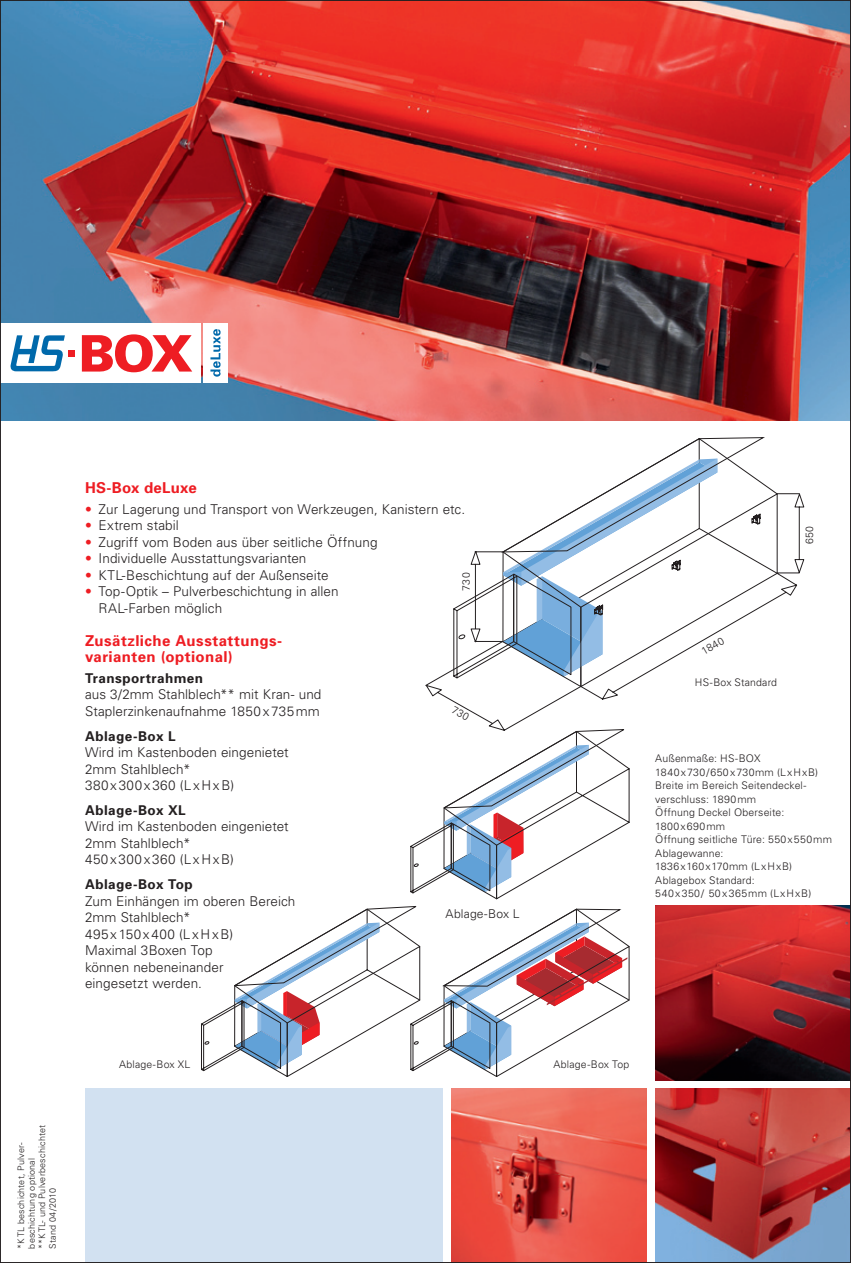
<style>
.page{position:relative;width:851px;height:1263px;background:#fff}
.page>*{position:absolute;margin:0;border:0;box-sizing:border-box;transform-origin:0 0}
.copy_9{font:700 15px/16.5px "Univers";letter-spacing:.03em;color:#ee1d23}
.head_12{font:700 15px "Univers";letter-spacing:.01em;color:#ee1d23}
.copy_9-2{font:300 13.5px/16.5px "Univers";letter-spacing:.005em;color:#231f20}
.copy_light_weiß{font:300 12.15px "Univers";letter-spacing:.015em;color:#231f20}
.copy_9pt_deutsch_07{font:300 10.5px/13.5px "Univers";letter-spacing:.015em;color:#231f20}
.copy_light_weiß-2{font:300 10.5px "Univers";letter-spacing:.02em;color:#231f20}
.copy_9pt_deutsch_07-2{font:300 9px "Univers";letter-spacing:.02em;color:#231f20}
.s1{color:#ee1d23}
.s2{font-weight:700}
</style>
<div class="page">
<img style="left:2px;top:2px;width:846px;height:419px">
<img style="left:451px;top:1089px;width:195px;height:172px">
<img style="left:655px;top:906px;width:193px;height:174px">
<img style="left:655px;top:1089px;width:193px;height:172px">
<div style="left:85px;top:1089px;width:357px;height:174px;background:#d2e1f1"></div>
<div style="left:0;top:323px;width:200px;height:60px;background:#fff"></div>
<svg style="left:10px;top:335px;width:65px;height:36px"></svg>
<svg style="left:82px;top:334px;width:110px;height:38px"></svg>
<div style="left:203px;top:323px;width:25px;height:60px;background:#fff"></div>
<svg style="left:210px;top:329px;width:10px;height:48px"></svg>
<svg style="left:410px;top:731px;width:219px;height:169px"></svg>
<svg style="left:201px;top:906px;width:428px;height:171px"></svg>
<svg style="left:425px;top:493px;width:379px;height:238px"></svg>
<svg style="left:452px;top:437px;width:326px;height:251px"></svg>
<svg style="left:451px;top:706px;width:19px;height:15px"></svg>
<p class="copy_9pt_deutsch_07-2" style="left:37px;top:1248px;width:125px;rotate:-90deg">**KTL- und Pulverbeschichtet</p>
<p class="copy_9pt_deutsch_07-2" style="left:16px;top:1248px;width:108px;rotate:-90deg">*KTL beschichtet, Pulver-</p>
<p class="copy_9pt_deutsch_07-2" style="left:26px;top:1248px;width:92px;rotate:-90deg">beschichtung optional</p>
<p class="copy_9pt_deutsch_07-2" style="left:47px;top:1248px;width:62px;rotate:-90deg">Stand 04/2010</p>
<p class="head_12" style="left:85px;top:478px;width:113px">HS-Box deLuxe</p>
<p class="copy_9-2" style="left:85px;top:500px;width:381px"><span class="s1">•</span> Zur Lagerung und Transport von Werkzeugen, Kanistern etc.</p>
<p class="copy_9-2" style="left:85px;top:517px;width:95px"><span class="s1">•</span> Extrem stabil</p>
<p class="copy_9-2" style="left:85px;top:533px;width:294px"><span class="s1">•</span> Zugriff vom Boden aus über seitliche Öffnung</p>
<p class="copy_9-2" style="left:85px;top:550px;width:223px"><span class="s1">•</span> Individuelle Ausstattungsvarianten</p>
<p class="copy_9-2" style="left:85px;top:566px;width:245px"><span class="s1">•</span> KTL-Beschichtung auf der Außenseite</p>
<p class="copy_9-2" style="left:99px;top:583px;width:241px;text-indent:-14px"><span class="s1">•</span> Top-Optik – Pulverbeschichtung in allen<br>RAL-Farben möglich</p>
<p class="copy_9" style="left:85px;top:631px;width:199px">Zusätzliche Ausstattungs&shy;varianten (optional)</p>
<p class="copy_9-2" style="left:85px;top:669px;width:238px"><span class="s2">Transportrahmen<br></span>aus 3/2mm Stahlblech** mit Kran- und<br>Staplerzinkenaufnahme 1850x735mm</p>
<p class="copy_9-2" style="left:85px;top:727px;width:205px"><span class="s2">Ablage-Box L<br></span>Wird im Kastenboden eingenietet<br>2mm Stahlblech*<br>380x300x360 (LxHxB)</p>
<p class="copy_9-2" style="left:85px;top:801px;width:205px"><span class="s2">Ablage-Box XL<br></span>Wird im Kastenboden eingenietet<br>2mm Stahlblech*<br>450x300x360 (LxHxB)</p>
<p class="copy_9-2" style="left:85px;top:876px;width:212px"><span class="s2">Ablage-Box Top<br></span>Zum Einhängen im oberen Bereich<br>2mm Stahlblech*<br>495x150x400 (LxHxB)</p>
<p class="copy_9-2" style="left:85px;top:942px;width:140px">Maximal 3Boxen Top können nebeneinander eingesetzt werden.</p>
<p class="copy_light_weiß-2" style="left:459px;top:591px;width:20px;rotate:-90deg">730</p>
<p class="copy_light_weiß" style="left:445px;top:907px;width:75px">Ablage-Box L</p>
<p class="copy_light_weiß-2" style="left:803px;top:544px;width:20px;rotate:-90deg">650</p>
<p class="copy_light_weiß-2" style="left:699px;top:646px;width:26px;rotate:-30deg">1840</p>
<p class="copy_light_weiß-2" style="left:694px;top:676px;width:84px">HS-Box Standard</p>
<p class="copy_9pt_deutsch_07" style="left:655px;top:751px;width:178px">Außenmaße: HS-BOX<br>1840x730/650x730mm (LxHxB)<br>Breite im Bereich Seitendeckel&shy;verschluss: 1890mm<br>Öffnung Deckel Oberseite:<br>1800x690mm<br>Öffnung seitliche Türe: 550x550mm<br>Ablagewanne:<br>1836x160x170mm (LxHxB)<br>Ablagebox Standard:<br>540x350/ 50x365mm (LxHxB)</p>
<p class="copy_light_weiß-2" style="left:119px;top:1058px;width:73px">Ablage-Box XL</p>
<p class="copy_light_weiß-2" style="left:553px;top:1058px;width:77px">Ablage-Box Top</p>
</div>
